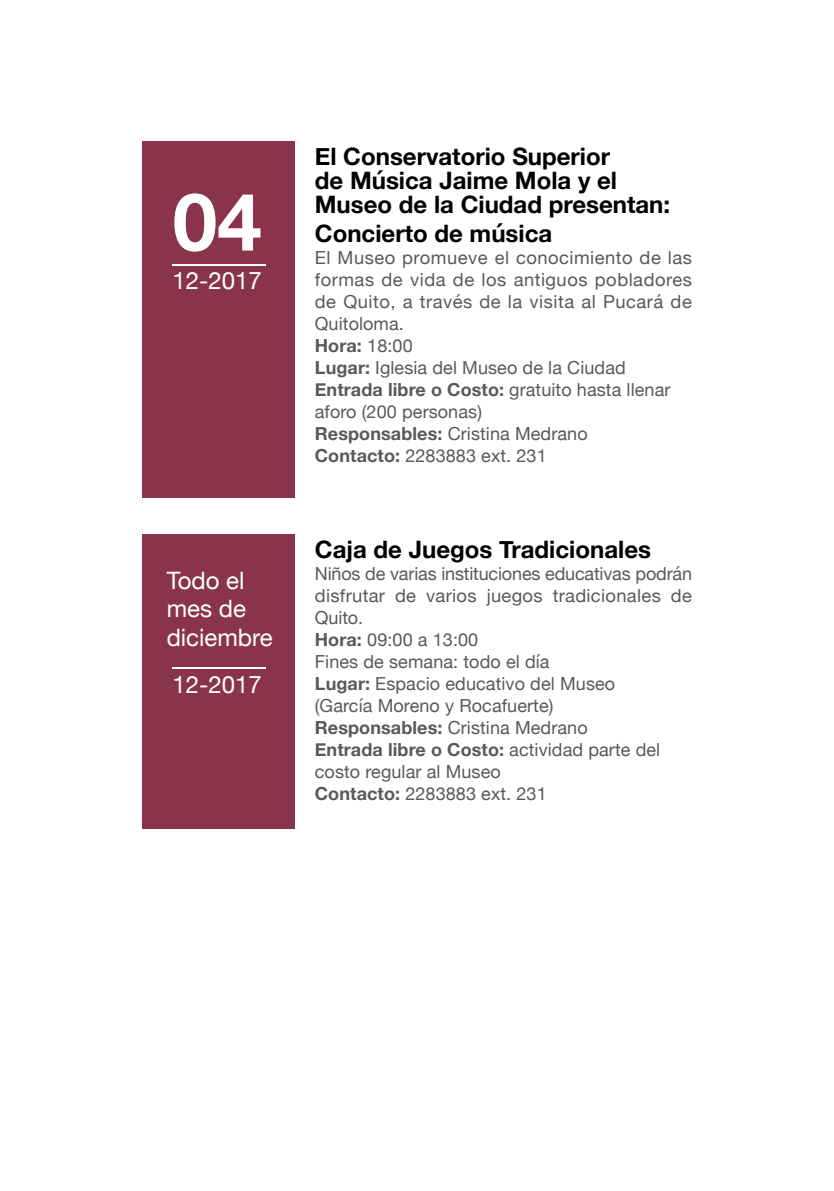
<style>
.page{position:relative;width:834px;height:1191px;background:#fff}
.page>*{position:absolute;margin:0;border:0;box-sizing:border-box;transform-origin:0 0}
.t1{font:700 80px "Helvetica Neue LT Std";color:#fff}
.t2{font:700 24px/24px "Helvetica Neue";color:#000}
.t3{font:24px/28.8px "Helvetica Neue";color:#fff}
.t4{font:18px/22px "Helvetica Neue";letter-spacing:.005em;color:#58595b}
.t5{font:18px/22px "Helvetica Neue";letter-spacing:.025em;color:#58595b}
.s1{font-weight:700}
</style>
<div class="page">
<div style="left:142px;top:142px;width:152px;height:356px;background:#8a344c"></div>
<div style="left:142px;top:534px;width:152px;height:294px;background:#8a344c"></div>
<hr style="left:173px;top:264px;width:93px;height:1px;background:#fff">
<hr style="left:173px;top:667px;width:93px;height:2px;background:#fff">
<h1 class="t1" style="left:173px;top:172px;width:90px">04</h1>
<h2 class="t3" style="left:172px;top:267px;width:91px">12-2017</h2>
<h2 class="t3" style="left:167px;top:567px;width:107px">Todo el mes de diciembre</h2>
<h2 class="t3" style="left:172px;top:671px;width:91px">12-2017</h2>
<h2 class="t2" style="left:315px;top:145px;width:357px">El Conservatorio Superior<br>de Música Jaime Mola y el<br>Museo de la Ciudad presentan:</h2>
<h2 class="t2" style="left:315px;top:222px;width:239px">Concierto de música</h2>
<p class="t5" style="left:315px;top:248px;width:378px">El Museo promueve el conocimiento de las formas de vida de los antiguos pobladores de Quito, a través de la visita al Pucará de<br>Quitoloma.<br><span class="s1">Hora:</span> 18:00<br><span class="s1">Lugar:</span> Iglesia del Museo de la Ciudad<br><span class="s1">Entrada libre o Costo:</span> gratuito hasta llenar aforo (200 personas)<br><span class="s1">Responsables:</span> Cristina Medrano<br><span class="s1">Contacto:</span> 2283883 ext. 231</p>
<h2 class="t2" style="left:315px;top:538px;width:337px">Caja de Juegos Tradicionales</h2>
<p class="t4" style="left:315px;top:563px;width:378px">Niños de varias instituciones educativas podrán disfrutar de varios juegos tradicionales de<br>Quito.<br><span class="s1">Hora:</span> 09:00 a 13:00<br>Fines de semana: todo el día<br><span class="s1">Lugar:</span> Espacio educativo del Museo<br>(García Moreno y Rocafuerte)<br><span class="s1">Responsables:</span> Cristina Medrano<br><span class="s1">Entrada libre o Costo:</span> actividad parte del costo regular al Museo<br><span class="s1">Contacto:</span> 2283883 ext. 231</p>
</div>
